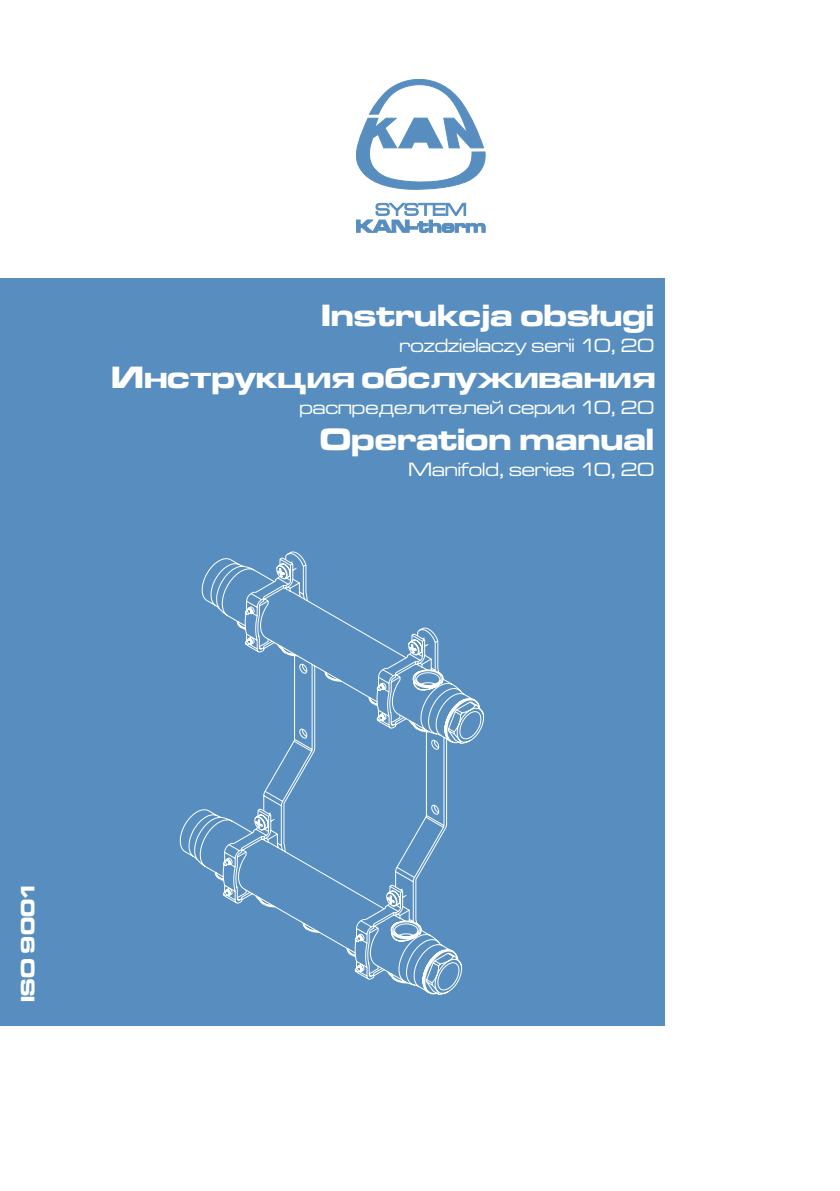
<style>
.page{position:relative;width:840px;height:1191px;background:#fff}
.page>*{position:absolute;margin:0;border:0;box-sizing:border-box;transform-origin:0 0}
.t1{font:32px "Microgramma D Bol Ext";color:#fff}
.t2{font:20px "Microgramma D Med Ext";color:#fff}
.t3{font:20px "Microgramma D Bol Ext";color:#fff}
</style>
<div class="page">
<svg style="left:356px;top:79px;width:129px;height:153px"></svg>
<div style="left:0;top:278px;width:663px;height:747px;background:#578ebf"></div>
<svg style="left:179px;top:551px;width:305px;height:444px"></svg>
<h1 class="t1" style="left:321px;top:293px;width:334px">Instrukcja obsługi</h1>
<p class="t2" style="left:399px;top:332px;width:256px">rozdzielaczy serii 10, 20</p>
<h1 class="t1" style="left:111px;top:355px;width:544px">Инструкция обслуживания</h1>
<p class="t2" style="left:299px;top:394px;width:356px">распределителей серии 10, 20</p>
<h1 class="t1" style="left:319px;top:417px;width:335px">Operation manual</h1>
<p class="t2" style="left:408px;top:456px;width:247px">Manifold, series 10, 20</p>
<p class="t3" style="left:14px;top:1001px;width:121px;rotate:-90deg">ISO 9001</p>
</div>
